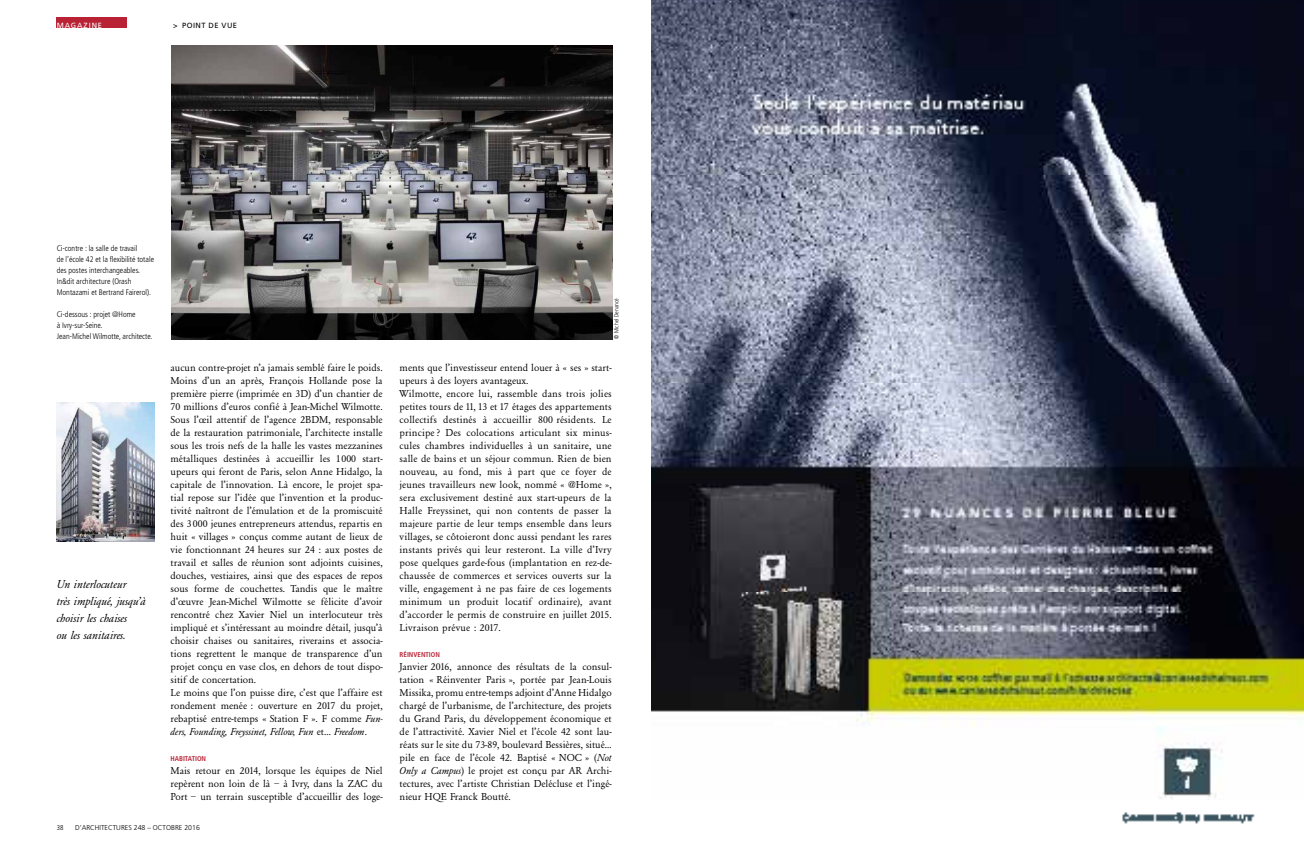
<style>
.page{position:relative;width:1304px;height:851px;background:#fff}
.page>*{position:absolute;margin:0;border:0;box-sizing:border-box;transform-origin:0 0}
.t1{font:12px/17px "Garamon Be Fo Ita";color:#000}
.t2{font:10.5px/13px "Garamon Be Fo";color:#000}
.t3{font:10.5px "Garamon Be Fo Ita";color:#000}
.t4{font:300 condensed 8px/11px "Frutiger";color:#000}
.t5{font:7.5px "Frutiger";letter-spacing:.06em;color:#000}
.t6{font:7.5px "Frutiger";letter-spacing:.12em;color:#fff}
.t7{font:300 7px "Frutiger";color:#000}
.t8{font:700 condensed 7px "Frutiger";color:#b82234}
.t9{font:300 condensed 7px "Frutiger";color:#000}
.t10{font:300 6px "Frutiger";color:#000;scale:.85 1}
.s1{font-family:"Garamon Be Fo Ita"}
.s2{font-family:"Garamon Be Fo"}
</style>
<div class="page">
<div style="left:57px;top:18px;width:70px;height:10px;background:#b82234"></div>
<img style="left:172px;top:45px;width:440px;height:294px">
<img style="left:57px;top:403px;width:97px;height:138px">
<img style="left:652px;top:0;width:652px;height:824px">
<p class="t6" style="left:57px;top:21px;width:47px">MAGAZINE</p>
<p class="t5" style="left:173px;top:21px;width:64px">&gt; POINT DE VUE</p>
<p class="t4" style="left:57px;top:243px;width:99px">Ci-contre : la salle de travail<br>de l’école 42 et la flexibilité totale des postes interchangeables.<br>In&amp;dit architecture (Orash<br>Montazami et Bertrand Fairerol).</p>
<p class="t4" style="left:57px;top:309px;width:97px">Ci-dessous : projet @Home<br>à Ivry-sur-Seine.<br>Jean-Michel Wilmotte, architecte.</p>
<p class="t1" style="left:57px;top:576px;width:91px">Un interlocuteur<br>très impliqué, jusqu’à choisir les chaises<br>ou les sanitaires.</p>
<p class="t2" style="left:171px;top:361px;width:214px">aucun contre-projet n’a jamais semblé faire le poids.<br>Moins d’un an après, François Hollande pose la première pierre (imprimée en 3D) d’un chantier de 70 millions d’euros confié à Jean-Michel Wilmotte.<br>Sous l’œil attentif de l’agence 2BDM, responsable de la restauration patrimoniale, l’architecte installe sous les trois nefs de la halle les vastes mezzanines métalliques destinées à accueillir les 1 000 start&shy;upeurs qui feront de Paris, selon Anne Hidalgo, la capitale de l’innovation. Là encore, le projet spa&shy;tial repose sur l’idée que l’invention et la produc&shy;tivité naîtront de l’émulation et de la promiscuité des 3 000 jeunes entrepreneurs attendus, repartis en huit « villages » conçus comme autant de lieux de vie fonctionnant 24 heures sur 24 : aux postes de travail et salles de réunion sont adjoints cuisines, douches, vestiaires, ainsi que des espaces de repos sous forme de couchettes. Tandis que le maître d’œuvre Jean-Michel Wilmotte se félicite d’avoir rencontré chez Xavier Niel un interlocuteur très impliqué et s’intéressant au moindre détail, jusqu’à choisir chaises ou sanitaires, riverains et associa&shy;tions regrettent le manque de transparence d’un projet conçu en vase clos, en dehors de tout dispo&shy;sitif de concertation.<br>Le moins que l’on puisse dire, c’est que l’affaire est rondement menée : ouverture en 2017 du projet, rebaptisé entre-temps « Station F ». F comme <span class="s1">Fun-</span></p>
<p class="t3" style="left:171px;top:725px;width:198px">ders, Founding, Freyssinet, Fellow, Fun <span class="s2">et…</span> Freedom<span class="s2">.</span></p>
<p class="t8" style="left:171px;top:754px;width:36px">HABITATION</p>
<p class="t2" style="left:171px;top:764px;width:214px;text-align:justify">Mais retour en 2014, lorsque les équipes de Niel repèrent non loin de là – à Ivry, dans la ZAC du Port – un terrain susceptible d’accueillir des loge-</p>
<p class="t9" style="left:57px;top:823px;width:8px">38</p>
<p class="t7" style="left:75px;top:823px;width:126px">D’ARCHITECTURES 248 – OCTOBRE 2016</p>
<p class="t10" style="left:613px;top:339px;width:49px;rotate:-90deg">© MICHEL DENANCÉ</p>
<p class="t2" style="left:400px;top:361px;width:214px">ments que l’investisseur entend louer à « ses » start&shy;upeurs à des loyers avantageux.<br>Wilmotte, encore lui, rassemble dans trois jolies petites tours de 11, 13 et 17 étages des appartements collectifs destinés à accueillir 800 résidents. Le principe? Des colocations articulant six minus&shy;cules chambres individuelles à un sanitaire, une salle de bains et un séjour commun. Rien de bien nouveau, au fond, mis à part que ce foyer de jeunes travailleurs new look, nommé « @Home », sera exclusivement destiné aux start-upeurs de la Halle Freyssinet, qui non contents de passer la majeure partie de leur temps ensemble dans leurs villages, se côtoieront donc aussi pendant les rares instants privés qui leur resteront. La ville d’Ivry pose quelques garde-fous (implantation en rez-de&shy;chaussée de commerces et services ouverts sur la ville, engagement à ne pas faire de ces logements minimum un produit locatif ordinaire), avant d’accorder le permis de construire en juillet 2015.<br>Livraison prévue : 2017.</p>
<p class="t8" style="left:400px;top:650px;width:41px">RÉINVENTION</p>
<p class="t2" style="left:400px;top:660px;width:214px;text-align:justify">Janvier 2016, annonce des résultats de la consul&shy;tation « Réinventer Paris », portée par Jean-Louis Missika, promu entre-temps adjoint d’Anne Hidalgo chargé de l’urbanisme, de l’architecture, des projets du Grand Paris, du développement économique et de l’attractivité. Xavier Niel et l’école 42 sont lau&shy;réats sur le site du 73-89, boulevard Bessières, situé… pile en face de l’école 42. Baptisé « NOC » (<span class="s1">Not Only a Campus</span>) le projet est conçu par AR Archi&shy;tectures, avec l’artiste Christian Delécluse et l’ingé&shy;nieur HQE Franck Boutté.</p>
</div>
